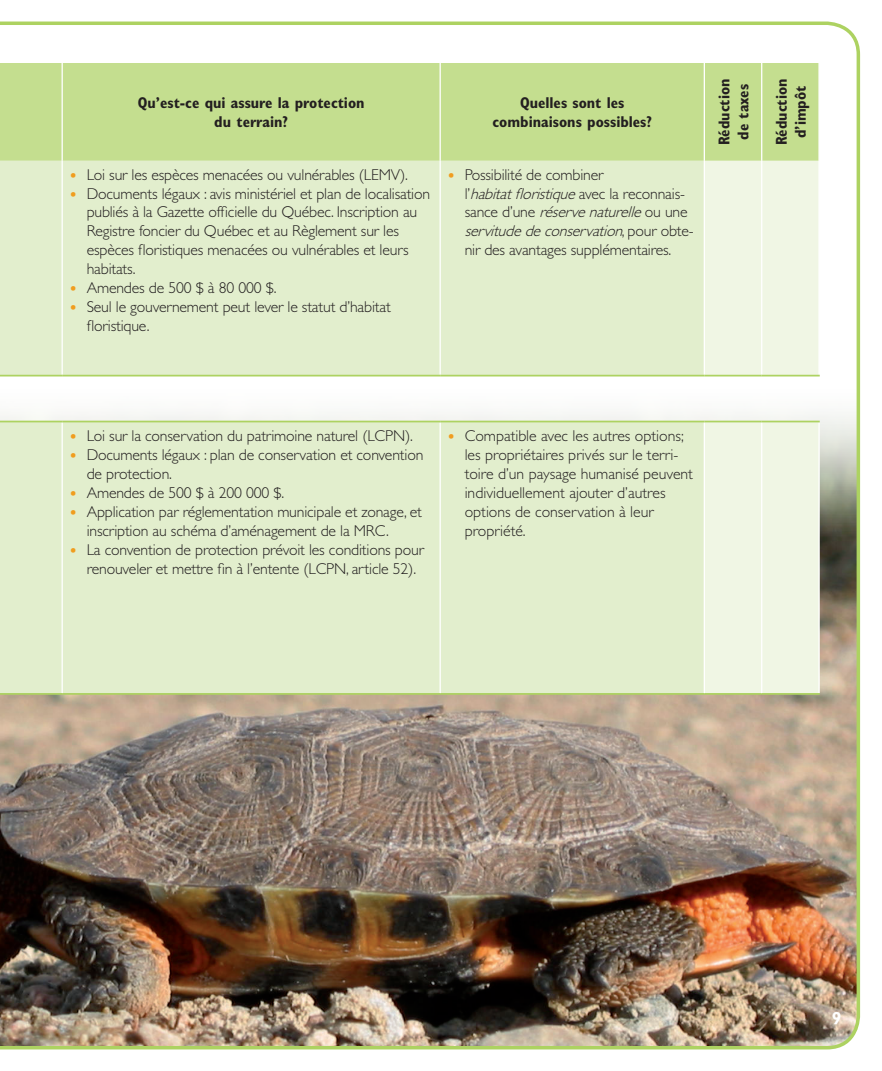
<style>
.page{position:relative;width:882px;height:1071px;background:#fff}
.page>*{position:absolute;margin:0;border:0;box-sizing:border-box;transform-origin:0 0}
.t1{font:700 condensed 17.5px "Gill Sans";color:#fff}
.t2{font:300 15.75px/18.9px "Gill Sans";letter-spacing:-.01em;color:#231f20}
.t3{font:700 condensed 15.75px/18.9px "Gill Sans";color:#231f20;text-align:center}
.s1{font-family:"Arno Pro Smbd Display";font-weight:400;font-size:24.5px;color:#f09d1f}
.s2{font-style:italic}
</style>
<div class="page">
<img style="left:0;top:22px;width:860px;height:1027px">
<div style="left:0;top:63px;width:818px;height:98px;background:#c4de8f"></div>
<svg style="left:0;top:161px;width:704px;height:532px;background:#e4efd0"></svg>
<svg style="left:704px;top:161px;width:115px;height:532px;background:#f1f6e6"></svg>
<hr style="left:62px;top:161px;width:1px;height:214px;background:#fff">
<hr style="left:440px;top:161px;width:1px;height:214px;background:#fff">
<hr style="left:704px;top:161px;width:1px;height:214px;background:#fff">
<hr style="left:761px;top:161px;width:1px;height:214px;background:#fff">
<hr style="left:818px;top:161px;width:2px;height:214px;background:#fff">
<hr style="left:62px;top:422px;width:1px;height:271px;background:#fff">
<hr style="left:440px;top:422px;width:1px;height:271px;background:#fff">
<hr style="left:704px;top:422px;width:1px;height:271px;background:#fff">
<hr style="left:761px;top:422px;width:1px;height:271px;background:#fff">
<hr style="left:818px;top:422px;width:2px;height:271px;background:#fff">
<hr style="left:0;top:375px;width:62px;height:2px;background:#add261">
<hr style="left:62px;top:375px;width:378px;height:2px;background:#add261">
<hr style="left:440px;top:375px;width:264px;height:2px;background:#add261">
<hr style="left:704px;top:375px;width:58px;height:2px;background:#add261">
<hr style="left:762px;top:375px;width:58px;height:2px;background:#add261">
<hr style="left:0;top:421px;width:62px;height:1px;background:#add261">
<hr style="left:62px;top:421px;width:378px;height:1px;background:#add261">
<hr style="left:440px;top:421px;width:264px;height:1px;background:#add261">
<hr style="left:704px;top:421px;width:58px;height:1px;background:#add261">
<hr style="left:762px;top:421px;width:58px;height:1px;background:#add261">
<hr style="left:0;top:693px;width:62px;height:2px;background:#add261">
<hr style="left:62px;top:693px;width:378px;height:2px;background:#add261">
<hr style="left:440px;top:693px;width:264px;height:2px;background:#add261">
<hr style="left:704px;top:693px;width:58px;height:2px;background:#add261">
<hr style="left:762px;top:693px;width:58px;height:2px;background:#add261">
<hr style="left:62px;top:63px;width:1px;height:98px;background:#fff">
<hr style="left:440px;top:63px;width:1px;height:98px;background:#fff">
<hr style="left:704px;top:63px;width:1px;height:98px;background:#fff">
<hr style="left:761px;top:63px;width:1px;height:98px;background:#fff">
<hr style="left:818px;top:63px;width:2px;height:98px;background:#fff">
<p class="t3" style="left:138px;top:94px;width:228px">Qu’est-ce qui assure la protection du terrain?</p>
<p class="t3" style="left:492px;top:94px;width:161px">Quelles sont les combinaisons possibles?</p>
<p class="t2" style="left:69px;top:165px;width:340px"><span class="s1">•</span> Loi sur les espèces menacées ou vulnérables (LEMV).</p>
<p class="t2" style="left:87px;top:184px;width:345px;text-indent:-18px"><span class="s1">•</span> Documents légaux : avis ministériel et plan de localisation publiés à la Gazette officielle du Québec. Inscription au Registre foncier du Québec et au Règlement sur les espèces floristiques menacées ou vulnérables et leurs habitats.</p>
<p class="t2" style="left:69px;top:278px;width:209px"><span class="s1">•</span> Amendes de 500 $ à 80 000 $.</p>
<p class="t2" style="left:87px;top:297px;width:306px;text-indent:-18px"><span class="s1">•</span> Seul le gouvernement peut lever le statut d’habitat floristique.</p>
<p class="t2" style="left:465px;top:165px;width:231px;text-indent:-17px"><span class="s1">•</span> Possibilité de combiner l’<span class="s2">habitatfloristique</span>avec la reconnais&shy;s a n c e d ’ u n e <span class="s2">réservenaturelle</span>o u u n e <span class="s2">servitudedeconservation</span>, p o u r o b t e - nir des avantages supplémentaires.</p>
<p class="t3" style="left:715px;top:145px;width:68px;rotate:-90deg">Réduction de taxes</p>
<p class="t3" style="left:772px;top:145px;width:68px;rotate:-90deg">Réduction d’impôt</p>
<p class="t2" style="left:69px;top:427px;width:345px"><span class="s1">•</span> Loi sur la conservation du patrimoine naturel (LCPN).</p>
<p class="t2" style="left:87px;top:446px;width:338px;text-indent:-18px"><span class="s1">•</span> Documents légaux : plan de conservation et convention de protection.</p>
<p class="t2" style="left:69px;top:483px;width:217px"><span class="s1">•</span> Amendes de 500 $ à 200 000 $.</p>
<p class="t2" style="left:87px;top:502px;width:337px;text-indent:-18px"><span class="s1">•</span> Application par réglementation municipale et zonage, et inscription au schéma d’aménagement de la MRC.</p>
<p class="t2" style="left:87px;top:540px;width:339px;text-indent:-18px"><span class="s1">•</span> La convention de protection prévoit les conditions pour renouveler et mettre fin à l’entente (LCPN, article 52).</p>
<p class="t2" style="left:465px;top:427px;width:230px;text-indent:-18px"><span class="s1">•</span> Compatible avec les autres options; les propriétaires privés sur le terri&shy;toire d’un paysage humanisé peuvent individuellement ajouter d’autres options de conservation à leur propriété.</p>
<p class="t1" style="left:832px;top:1008px;width:11px">9</p>
</div>
